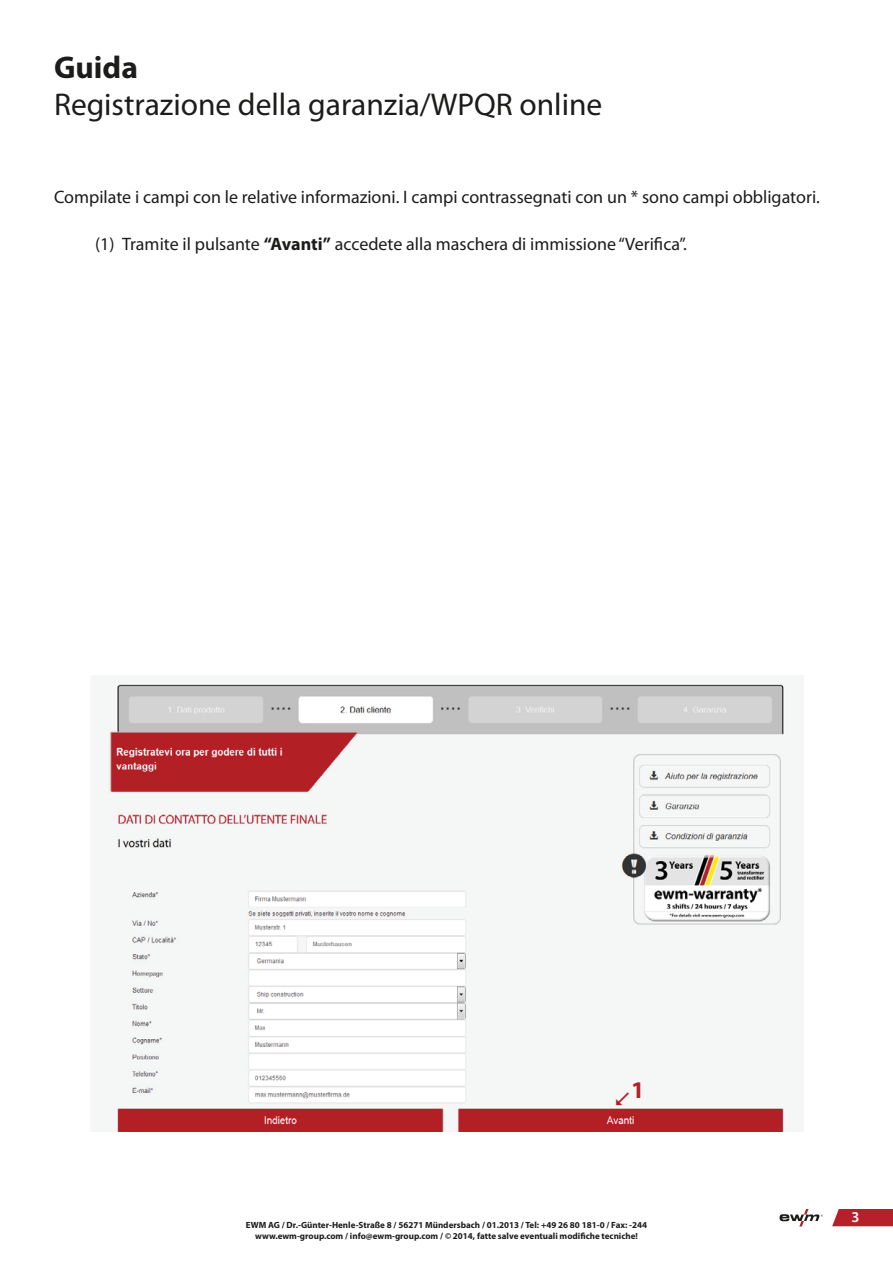
<style>
.page{position:relative;width:893px;height:1263px;background:#fff}
.page>*{position:absolute;margin:0;border:0;box-sizing:border-box;transform-origin:0 0}
.t1{font:31.5px "Myriad Pro";color:#1c1c1b}
.t2{font:700 31.5px "Myriad Pro";color:#1c1c1b}
.t3{font:700 24px "Myriad Pro";color:#b31f24}
.t4{font:18px "Myriad Pro";color:#1c1c1b}
.t5{font:600 15px "Myriad Pro";color:#fff}
.t6{font:700 9px/10.8px "Myriad Pro";color:#1c1c1b;text-align:center}
.s1{font-weight:700}
</style>
<div class="page">
<img style="left:108px;top:682px;width:678px;height:450px">
<svg style="left:780px;top:1209px;width:43px;height:17px"></svg>
<svg style="left:832px;top:1209px;width:61px;height:17px"></svg>
<svg style="left:616px;top:1092px;width:13px;height:14px"></svg>
<h1 class="t2" style="left:54px;top:46px;width:85px">Guida</h1>
<h1 class="t1" style="left:54px;top:85px;width:550px">Registrazione della garanzia/WPQR online</h1>
<h3 class="t4" style="left:54px;top:186px;width:767px">Compilate i campi con le relative informazioni. I campi contrassegnati con un * sono campi obbligatori.</h3>
<h3 class="t4" style="left:95px;top:233px;width:593px">(1) Tramite il pulsante <span class="s1">“Avanti”</span> accedete alla maschera di immissione “Verifica”.</h3>
<h2 class="t3" style="left:631px;top:1074px;width:15px">1</h2>
<p class="t6" style="left:246px;top:1219px;width:403px">EWM AG / Dr.-Günter-Henle-Straße 8 / 56271 Mündersbach / 01.2013 / Tel: +49 26 80 181-0 / Fax: -244 www.ewm-group.com / info@ewm-group.com / © 2014, fatte salve eventuali modifiche tecniche!</p>
<h3 class="t5" style="left:851px;top:1207px;width:10px">3</h3>
</div>
